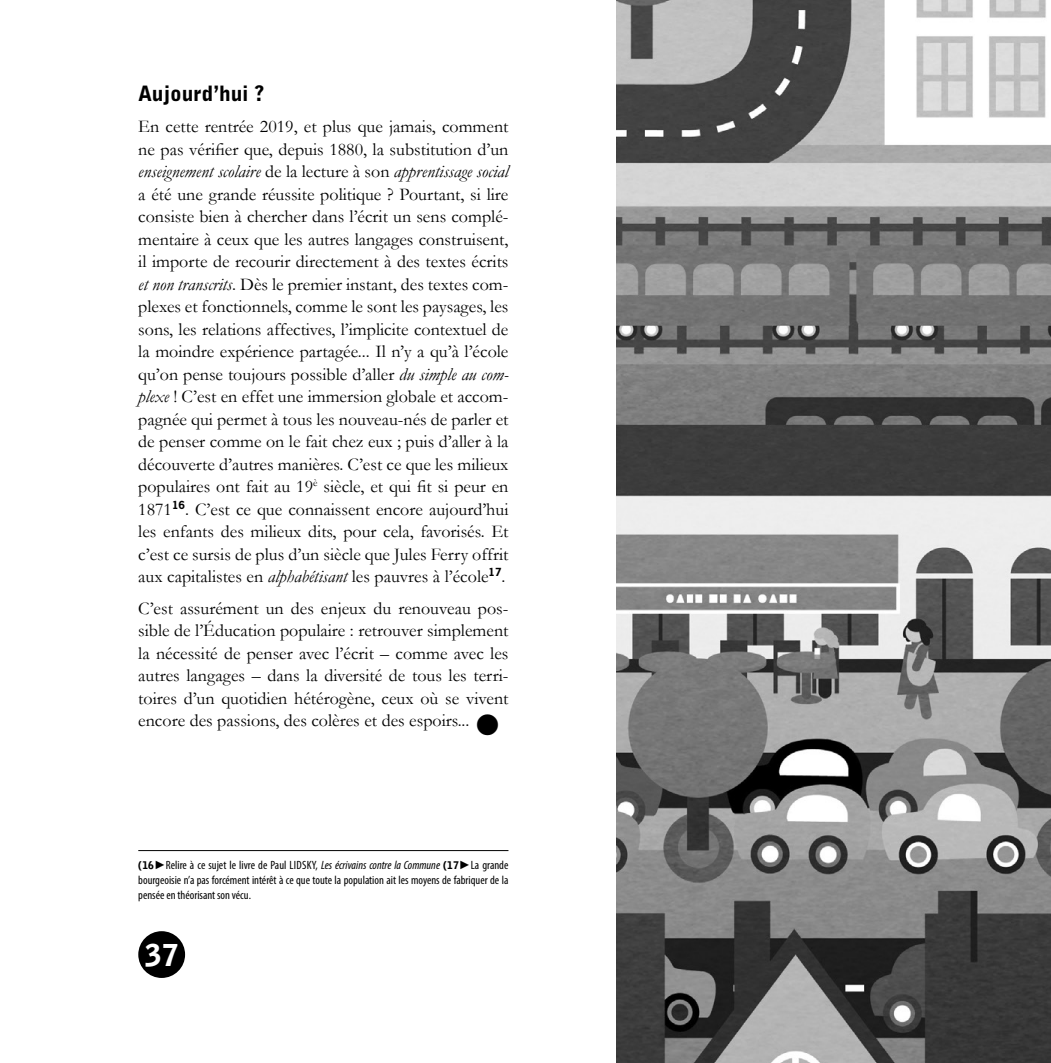
<style>
.page{position:relative;width:1051px;height:1063px;background:#fff}
.page>*{position:absolute;margin:0;border:0;box-sizing:border-box;transform-origin:0 0}
.t1{font:900 30px "Bell Gothic Std";color:#fff}
.t2{font:900 21px "Bell Gothic Std";color:#000}
.t3{font:18px/22.5px "Garamond";color:#000;text-align:justify}
.t4{font:condensed 12px/15px "Myriad Pro";color:#000;text-align:justify}
.s1{font-style:italic}
.s2{font-family:"Bell Gothic Std";font-weight:900;font-stretch:normal;font-size:10.5px}
.s3{font-family:"Arial";font-weight:700;font-stretch:normal}
</style>
<div class="page">
<img style="left:617px;top:0;width:433px;height:1063px">
<hr style="left:138px;top:850px;width:370px;height:1px;background:#000">
<div style="left:138px;top:931px;width:47px;height:47px;background:#000;border-radius:50%"></div>
<p class="t2" style="left:138px;top:81px;width:128px">Aujourd’hui ?</p>
<p class="t3" style="left:138px;top:115px;width:372px">En cette rentrée 2019, et plus que jamais, comment ne pas vérifier que, depuis 1880, la substitution d’un <span class="s1">enseignement scolaire</span> de la lecture à son <span class="s1">apprentissage social </span>a été une grande réussite politique ? Pourtant, si lire consiste bien à chercher dans l’écrit un sens complé&shy;mentaire à ceux que les autres langages construisent, il importe de recourir directement à des textes écrits <span class="s1">et non transcrits</span>. Dès le premier instant, des textes com&shy;plexes et fonctionnels, comme le sont les paysages, les sons, les relations affectives, l’implicite contextuel de la moindre expérience partagée... Il n’y a qu’à l’école qu’on pense toujours possible d’aller <span class="s1">du simple au com&shy;plexe</span> ! C’est en effet une immersion globale et accom&shy;pagnée qui permet à tous les nouveau-nés de parler et de penser comme on le fait chez eux ; puis d’aller à la découverte d’autres manières. C’est ce que les milieux populaires ont fait au 19<sup>è</sup> siècle, et qui fit si peur en 1871<sup>16</sup>. C’est ce que connaissent encore aujourd’hui les enfants des milieux dits, pour cela, favorisés. Et c’est ce sursis de plus d’un siècle que Jules Ferry offrit aux capitalistes en <span class="s1">alphabétisant</span> les pauvres à l’école<sup>17</sup>.</p>
<p class="t3" style="left:138px;top:596px;width:371px">C’est assurément un des enjeux du renouveau pos&shy;sible de l’Éducation populaire : retrouver simplement la nécessité de penser avec l’écrit – comme avec les autres langages – dans la diversité de tous les terri&shy;toires d’un quotidien hétérogène, ceux où se vivent encore des passions, des colères et des espoirs... ●</p>
<p class="t4" style="left:138px;top:857px;width:371px"><span class="s2">(16</span><span class="s3">►</span>Relire à ce sujet le livre de Paul Lids ky, <span class="s1">Les écrivains contre la Commune</span> <span class="s2">(17</span><span class="s3">►</span>La grande bourgeoisie n’a pas forcément intérêt à ce que toute la population ait les moyens de fabriquer de la pensée en théorisant son vécu.</p>
<h1 class="t1" style="left:145px;top:938px;width:35px">37</h1>
</div>
